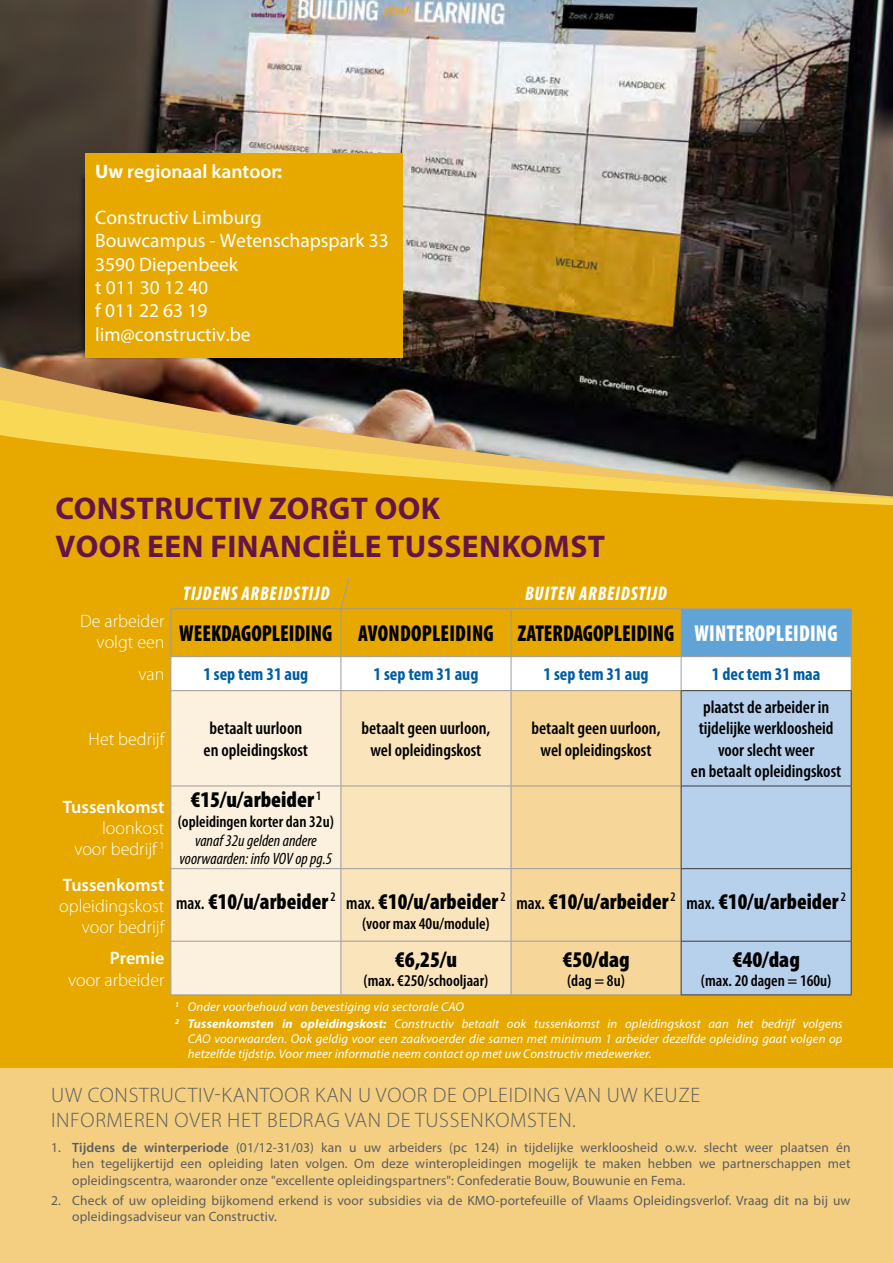
<style>
.page{position:relative;width:893px;height:1263px;background:#fff}
.page>*{position:absolute;margin:0;border:0;box-sizing:border-box;transform-origin:0 0}
.t1{font:700 31.5px/37.8px "Myriad Pro";letter-spacing:.015em;color:#641544}
.t2{font:900 condensed 23.1px "Myriad Pro";color:#000;scale:.91 1}
.t3{font:900 condensed 22.5px "Myriad Pro";color:#000}
.t4{font:300 21px/25.2px "Myriad Pro";letter-spacing:.03em;color:#5d5d5d}
.t5{font:italic 900 condensed 19.8px "Myriad Pro";letter-spacing:.045em;color:#fff;scale:.91 1}
.t6{font:19.5px/23.4px "Myriad Pro";color:#fff}
.t7{font:600 19.5px "Myriad Pro";color:#fff}
.t8{font:600 condensed 18px/21.6px "Myriad Pro";color:#000;text-align:center}
.t9{font:300 18px/21px "Myriad Pro";color:#fff;text-align:right}
.t10{font:700 condensed 18px "Myriad Pro";color:#005da3}
.t11{font:600 18px "Myriad Pro";color:#fff}
.t12{font:600 condensed 16.5px "Myriad Pro";color:#000}
.t13{font:italic condensed 16.5px/18.8px "Myriad Pro";color:#000;text-align:center}
.t14{font:13.5px/16.2px "Myriad Pro";letter-spacing:.01em;color:#5d5d5d;text-align:justify}
.t15{font:italic 12.75px/17.1px "Myriad Pro";letter-spacing:.01em;color:#fff}
.s1{font-weight:700}
.s2{color:#fff}
.s3{font-weight:600;font-size:18px}
.s4{font-weight:600}
</style>
<div class="page">
<div style="left:0;top:1054px;width:893px;height:209px;background:#f4cf81"></div>
<img style="left:0;top:0;width:893px;height:361px">
<div style="left:0;top:502px;width:893px;height:565px;background:#e7a900"></div>
<svg style="left:0;top:361px;width:893px;height:34px"></svg>
<svg style="left:0;top:395px;width:893px;height:36px"></svg>
<svg style="left:0;top:431px;width:893px;height:75px"></svg>
<div style="left:78px;top:172px;width:248px;height:188px;background:#000;opacity:.5"></div>
<div style="left:85px;top:153px;width:317px;height:205px;background:#e7a900"></div>
<div style="left:681px;top:609px;width:170px;height:48px;background:#60a4d7"></div>
<div style="left:171px;top:657px;width:680px;height:33px;background:#fff"></div>
<div style="left:171px;top:691px;width:170px;height:303px;background:#fcf1de"></div>
<div style="left:342px;top:691px;width:169px;height:303px;background:#f9e4bc"></div>
<div style="left:512px;top:691px;width:169px;height:303px;background:#f6d799"></div>
<div style="left:682px;top:691px;width:169px;height:303px;background:#b7d0ec"></div>
<hr style="left:170px;top:608px;width:171px;height:1px;background:#9c9c9d">
<hr style="left:170px;top:609px;width:1px;height:47px;background:#9c9c9d">
<hr style="left:341px;top:608px;width:170px;height:1px;background:#9c9c9d">
<hr style="left:341px;top:609px;width:1px;height:47px;background:#9c9c9d">
<hr style="left:511px;top:608px;width:170px;height:1px;background:#9c9c9d">
<hr style="left:511px;top:609px;width:1px;height:47px;background:#9c9c9d">
<hr style="left:681px;top:608px;width:171px;height:1px;background:#9c9c9d">
<hr style="left:681px;top:609px;width:1px;height:47px;background:#9c9c9d">
<hr style="left:851px;top:609px;width:1px;height:47px;background:#9c9c9d">
<hr style="left:170px;top:656px;width:171px;height:1px;background:#9c9c9d">
<hr style="left:170px;top:657px;width:1px;height:33px;background:#9c9c9d">
<hr style="left:341px;top:656px;width:170px;height:1px;background:#9c9c9d">
<hr style="left:341px;top:657px;width:1px;height:33px;background:#9c9c9d">
<hr style="left:511px;top:656px;width:170px;height:1px;background:#9c9c9d">
<hr style="left:511px;top:657px;width:1px;height:33px;background:#9c9c9d">
<hr style="left:681px;top:656px;width:171px;height:1px;background:#9c9c9d">
<hr style="left:681px;top:657px;width:1px;height:33px;background:#9c9c9d">
<hr style="left:851px;top:657px;width:1px;height:33px;background:#9c9c9d">
<hr style="left:170px;top:690px;width:171px;height:1px;background:#9c9c9d">
<hr style="left:170px;top:691px;width:1px;height:95px;background:#9c9c9d">
<hr style="left:341px;top:690px;width:170px;height:1px;background:#9c9c9d">
<hr style="left:341px;top:691px;width:1px;height:95px;background:#9c9c9d">
<hr style="left:511px;top:690px;width:170px;height:1px;background:#9c9c9d">
<hr style="left:511px;top:691px;width:1px;height:95px;background:#9c9c9d">
<hr style="left:170px;top:786px;width:171px;height:1px;background:#9c9c9d">
<hr style="left:170px;top:786px;width:1px;height:82px;background:#9c9c9d">
<hr style="left:341px;top:786px;width:170px;height:1px;background:#9c9c9d">
<hr style="left:341px;top:786px;width:1px;height:82px;background:#9c9c9d">
<hr style="left:511px;top:786px;width:170px;height:1px;background:#9c9c9d">
<hr style="left:511px;top:786px;width:1px;height:82px;background:#9c9c9d">
<hr style="left:170px;top:868px;width:171px;height:1px;background:#9c9c9d">
<hr style="left:170px;top:869px;width:1px;height:72px;background:#9c9c9d">
<hr style="left:341px;top:868px;width:170px;height:1px;background:#9c9c9d">
<hr style="left:341px;top:869px;width:1px;height:72px;background:#9c9c9d">
<hr style="left:511px;top:868px;width:170px;height:1px;background:#9c9c9d">
<hr style="left:511px;top:869px;width:1px;height:72px;background:#9c9c9d">
<hr style="left:170px;top:941px;width:171px;height:1px;background:#9c9c9d">
<hr style="left:170px;top:941px;width:1px;height:53px;background:#9c9c9d">
<hr style="left:341px;top:941px;width:170px;height:1px;background:#9c9c9d">
<hr style="left:341px;top:941px;width:1px;height:53px;background:#9c9c9d">
<hr style="left:511px;top:941px;width:170px;height:1px;background:#9c9c9d">
<hr style="left:511px;top:941px;width:1px;height:53px;background:#9c9c9d">
<hr style="left:170px;top:994px;width:171px;height:1px;background:#9c9c9d">
<hr style="left:341px;top:994px;width:170px;height:1px;background:#9c9c9d">
<hr style="left:511px;top:994px;width:170px;height:1px;background:#9c9c9d">
<hr style="left:681px;top:690px;width:171px;height:1px;background:#3a3a39">
<hr style="left:681px;top:691px;width:1px;height:95px;background:#3a3a39">
<hr style="left:851px;top:691px;width:1px;height:95px;background:#3a3a39">
<hr style="left:681px;top:786px;width:171px;height:1px;background:#3a3a39">
<hr style="left:681px;top:786px;width:1px;height:82px;background:#3a3a39">
<hr style="left:851px;top:786px;width:1px;height:82px;background:#3a3a39">
<hr style="left:681px;top:868px;width:171px;height:1px;background:#3a3a39">
<hr style="left:681px;top:869px;width:1px;height:72px;background:#3a3a39">
<hr style="left:851px;top:869px;width:1px;height:72px;background:#3a3a39">
<hr style="left:681px;top:941px;width:171px;height:1px;background:#3a3a39">
<hr style="left:681px;top:941px;width:1px;height:53px;background:#3a3a39">
<hr style="left:851px;top:941px;width:1px;height:53px;background:#3a3a39">
<hr style="left:681px;top:994px;width:171px;height:1px;background:#3a3a39">
<svg style="left:340px;top:578px;width:10px;height:32px"></svg>
<h3 class="t7" style="left:95px;top:159px;width:189px"><span class="s1">Uw</span> regionaal kantoor<span class="s1">:</span></h3>
<h3 class="t6" style="left:95px;top:205px;width:295px">Constructiv Limburg<br>Bouwcampus - Wetenschapspark 33<br>3590 Diepenbeek<br>t 011 30 12 40<br>f 011 22 63 19<br>lim@constructiv.be</h3>
<h1 class="t1" style="left:56px;top:488px;width:551px">CONSTRUCTIV ZORGT OOK<br>VOOR EEN FINANCIËLE TUSSENKOMST</h1>
<h3 class="t5" style="left:183px;top:583px;width:162px">TIJDENS ARBEIDSTIJD</h3>
<h3 class="t5" style="left:525px;top:583px;width:157px">BUITEN ARBEIDSTIJD</h3>
<h3 class="t9" style="left:80px;top:610px;width:86px">De arbeider</h3>
<h2 class="t2" style="left:97px;top:620px;width:816px"><sub>volgt</sub> <sub>een</sub> WEEKDAGOPLEIDING AVONDOPLEIDING ZATERDAGOPLEIDING <span class="s2">WINTEROPLEIDING</span></h2>
<h3 class="t9" style="left:138px;top:664px;width:27px">van</h3>
<h3 class="t10" style="left:203px;top:663px;width:106px">1 sep tem 31 aug</h3>
<h3 class="t10" style="left:373px;top:663px;width:106px">1 sep tem 31 aug</h3>
<h3 class="t10" style="left:544px;top:663px;width:106px">1 sep tem 31 aug</h3>
<h3 class="t10" style="left:712px;top:663px;width:110px">1 dec tem 31 maa</h3>
<h3 class="t9" style="left:89px;top:729px;width:77px">Het bedrijf</h3>
<h3 class="t8" style="left:204px;top:718px;width:106px">betaalt uurloon en opleidingskost</h3>
<h3 class="t8" style="left:361px;top:718px;width:130px">betaalt geen uurloon, wel opleidingskost</h3>
<h3 class="t8" style="left:532px;top:718px;width:130px">betaalt geen uurloon, wel opleidingskost</h3>
<h3 class="t11" style="left:63px;top:795px;width:103px">Tussenkomst</h3>
<h3 class="t9" style="left:74px;top:818px;width:92px">loonkost voor bedrijf <sup>1</sup></h3>
<h3 class="t3" style="left:190px;top:787px;width:133px">€15/u/arbeider <sup>1</sup></h3>
<p class="t12" style="left:178px;top:812px;width:158px">(opleidingen korter dan 32u)</p>
<p class="t13" style="left:180px;top:831px;width:154px">vanaf 32u gelden andere voorwaarden: info VOV op pg.5</p>
<h3 class="t8" style="left:691px;top:696px;width:152px">plaatst de arbeider in tijdelijke werkloosheid voor slecht weer<br>en betaalt opleidingskost</h3>
<h3 class="t11" style="left:63px;top:873px;width:103px">Tussenkomst</h3>
<h3 class="t9" style="left:59px;top:895px;width:107px">opleidingskost voor bedrijf</h3>
<h3 class="t3" style="left:176px;top:889px;width:331px"><span class="s3">max.</span> €10/u/arbeider <sup>2</sup> <span class="s3">max.</span> €10/u/arbeider <sup>2</sup></h3>
<p class="t12" style="left:362px;top:914px;width:129px">(voor max 40u/module)</p>
<h3 class="t3" style="left:516px;top:889px;width:331px"><span class="s3">max.</span> €10/u/arbeider <sup>2</sup> <span class="s3">max.</span> €10/u/arbeider <sup>2</sup></h3>
<h3 class="t11" style="left:110px;top:946px;width:56px">Premie</h3>
<h3 class="t9" style="left:68px;top:969px;width:98px">voor arbeider</h3>
<h3 class="t3" style="left:732px;top:946px;width:69px">€40/dag</h3>
<p class="t12" style="left:701px;top:972px;width:132px">(max. 20 dagen = 160u)</p>
<p class="t15" style="left:175px;top:998px;width:669px"><sup>1</sup> Onder voorbehoud van bevestiging via sectorale CAO<br><sup>2</sup> <span class="s1">Tussenkomsten in opleidingskost:</span> Constructiv betaalt ook tussenkomst in opleidingskost aan het bedrijf volgens</p>
<p class="t15" style="left:188px;top:1031px;width:656px;line-height:15px">CAO voorwaarden. Ook geldig voor een zaakvoerder die samen met minimum 1 arbeider dezelfde opleiding gaat volgen op hetzelfde tijdstip. Voor meer informatie neem contact op met uw Constructiv medewerker.</p>
<h3 class="t3" style="left:562px;top:946px;width:69px">€50/dag</h3>
<p class="t12" style="left:567px;top:972px;width:59px">(dag = 8u)</p>
<h3 class="t3" style="left:395px;top:946px;width:64px">€6,25/u</h3>
<p class="t12" style="left:363px;top:972px;width:126px">(max. €250/schooljaar)</p>
<h3 class="t4" style="left:51px;top:1083px;width:650px">UW CONSTRUCTIV-KANTOOR KAN U VOOR DE OPLEIDING VAN UW KEUZE<br>INFORMEREN OVER HET BEDRAG VAN DE TUSSENKOMSTEN.</h3>
<p class="t14" style="left:72px;top:1139px;width:780px;text-indent:-21px">1. <span class="s4">Tijdens de winterperiode</span> (01/12-31/03) kan u uw arbeiders (pc 124) in tijdelijke werkloosheid o.w.v. slecht weer plaatsen én hen tegelijkertijd een opleiding laten volgen. Om deze winteropleidingen mogelijk te maken hebben we partnerschappen met opleidingscentra, waaronder onze "excellente opleidingspartners": Confederatie Bouw, Bouwunie en Fema.</p>
<p class="t14" style="left:72px;top:1192px;width:780px;text-indent:-21px">2. Check of uw opleiding bijkomend erkend is voor subsidies via de KMO-portefeuille of Vlaams Opleidingsverlof. Vraag dit na bij uw opleidingsadviseur van Constructiv.</p>
</div>
